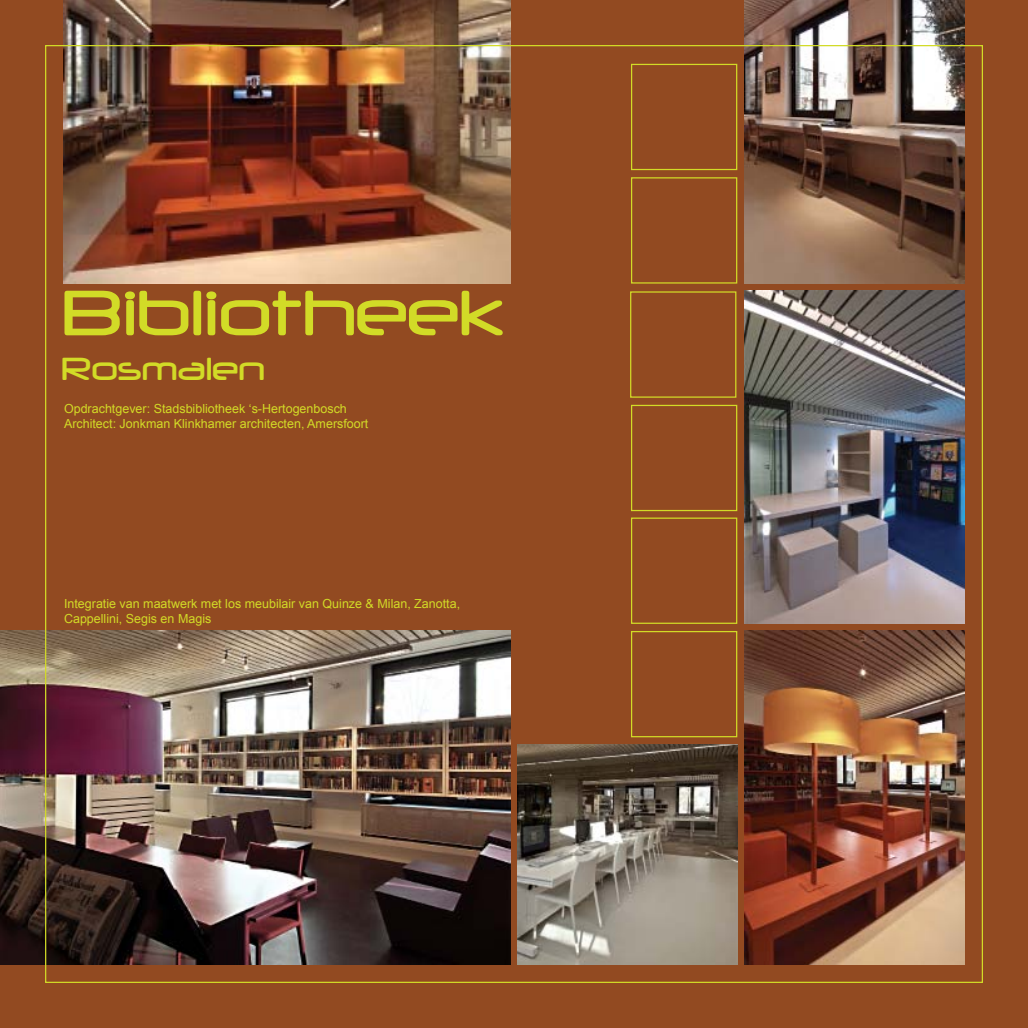
<style>
.page{position:relative;width:1028px;height:1028px;background:#924a21}
.page>*{position:absolute;margin:0;border:0;box-sizing:border-box;transform-origin:0 0}
.t1{font:75px "Neuropol";color:#d2db27}
.t2{font:37.5px "Neuropol";color:#d2db27}
.t3{font:12.5px/15px "Arial";color:#d2db27}
</style>
<div class="page">
<img style="left:0;top:631px;width:510px;height:333px">
<img style="left:744px;top:631px;width:220px;height:333px">
<img style="left:744px;top:291px;width:220px;height:333px">
<img style="left:744px;top:0;width:220px;height:283px">
<img style="left:64px;top:0;width:446px;height:283px">
<img style="left:517px;top:744px;width:220px;height:220px">
<div style="left:631px;top:64px;width:106px;height:106px;border:1px solid #d2db27"></div>
<div style="left:631px;top:177px;width:106px;height:106px;border:1px solid #d2db27"></div>
<div style="left:630px;top:291px;width:106px;height:107px;border:1px solid #d2db27"></div>
<div style="left:631px;top:405px;width:106px;height:106px;border:1px solid #d2db27"></div>
<div style="left:631px;top:517px;width:106px;height:107px;border:1px solid #d2db27"></div>
<div style="left:631px;top:631px;width:106px;height:106px;border:1px solid #d2db27"></div>
<h1 class="t1" style="left:62px;top:273px;width:444px">Bibliotheek</h1>
<h2 class="t2" style="left:62px;top:349px;width:205px">Rosmalen</h2>
<p class="t3" style="left:64px;top:401px;width:306px">Opdrachtgever: Stadsbibliotheek ‘s-Hertogenbosch<br>Architect: Jonkman Klinkhamer architecten, Amersfoort</p>
<p class="t3" style="left:64px;top:596px;width:397px">Integratie van maatwerk met los meubilair van Quinze &amp; Milan, Zanotta,<br>Cappellini, Segis en Magis</p>
</div>
